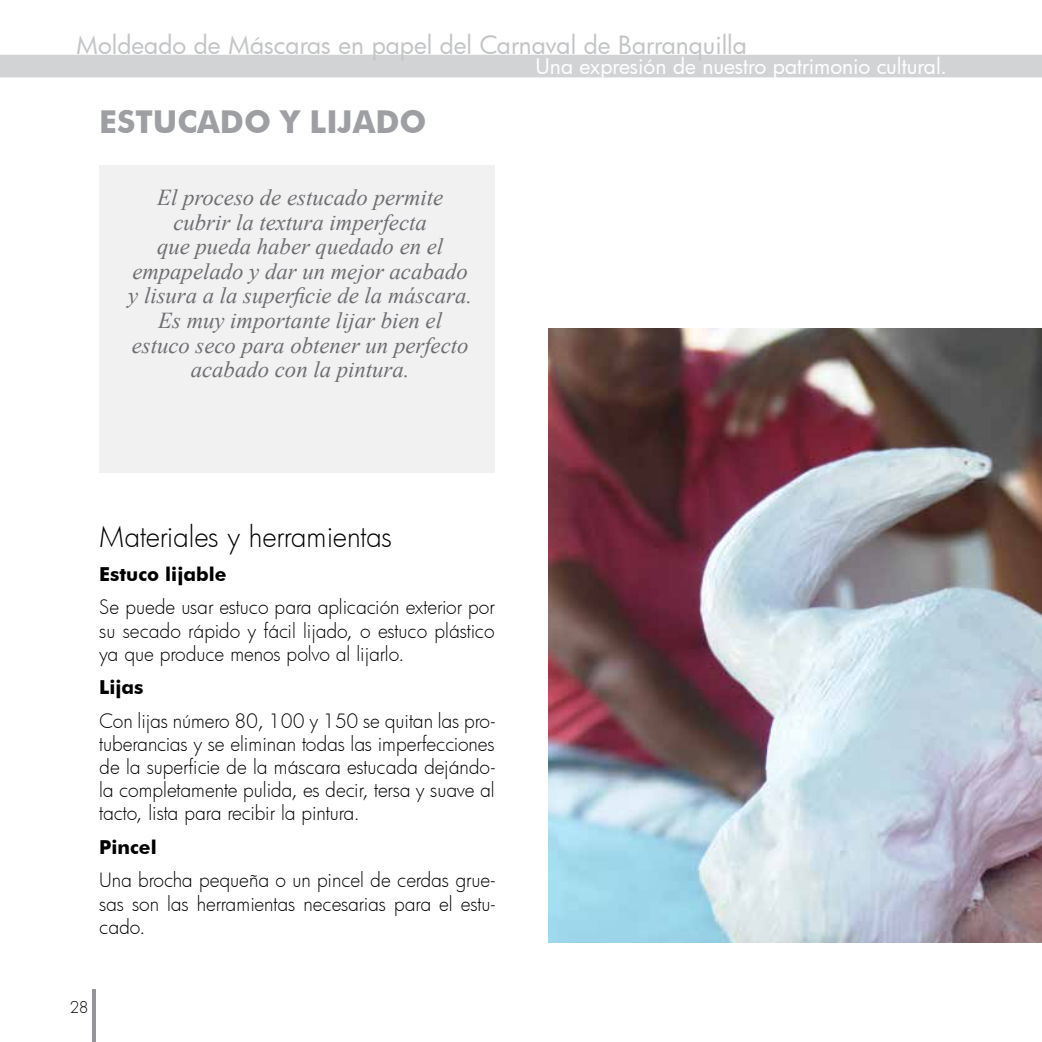
<style>
.page{position:relative;width:1042px;height:1042px;background:#fff}
.page>*{position:absolute;margin:0;border:0;box-sizing:border-box;transform-origin:0 0}
.t1{font:700 31.5px "Futura BT";color:#9d9fa2}
.t2{font:300 28px "Futura";letter-spacing:-.01em;color:#000}
.t3{font:24.5px "Futura";color:#c2c4c6}
.t4{font:italic 22.75px/24.5px "Times New Roman";color:#6d6e71;text-align:center}
.t5{font:21px "Futura";color:#fff}
.t6{font:300 19.25px/23.1px "Futura";letter-spacing:-.005em;color:#000;text-align:justify}
.t7{font:700 19.25px "Futura BT";color:#000}
.t8{font:300 15.75px "Futura";color:#000}
</style>
<div class="page">
<div style="left:0;top:55px;width:1042px;height:22px;background:#d1d3d4"></div>
<hr style="left:93px;top:989px;width:3px;height:53px;background:#939598">
<div style="left:99px;top:165px;width:396px;height:308px;background:#f1f1f2"></div>
<img style="left:548px;top:329px;width:494px;height:614px">
<p class="t3" style="left:76px;top:29px;width:672px">Moldeado de Máscaras en papel del Carnaval de Barranquilla</p>
<p class="t5" style="left:536px;top:52px;width:413px">Una expresión de nuestro patrimonio cultural.</p>
<h1 class="t1" style="left:99px;top:103px;width:329px">ESTUCADO Y LIJADO</h1>
<p class="t4" style="left:128px;top:185px;width:345px">El proceso de estucado permite cubrir la textura imperfecta<br>que pueda haber quedado en el empapelado y dar un mejor acabado y lisura a la superficie de la máscara.<br>Es muy importante lijar bien el estuco seco para obtener un perfecto acabado con la pintura.</p>
<h2 class="t2" style="left:99px;top:518px;width:294px">Materiales y herramientas</h2>
<p class="t7" style="left:99px;top:562px;width:129px">Estuco lijable</p>
<p class="t6" style="left:99px;top:595px;width:397px">Se puede usar estuco para aplicación exterior por su secado rápido y fácil lijado, o estuco plástico ya que produce menos polvo al lijarlo.</p>
<p class="t7" style="left:99px;top:676px;width:46px">Lijas</p>
<p class="t6" style="left:99px;top:709px;width:397px">Con lijas número 80, 100 y 150 se quitan las pro&shy;tuberancias y se eliminan todas las imperfecciones de la superficie de la máscara estucada dejándo&shy;la completamente pulida, es decir, tersa y suave al tacto, lista para recibir la pintura.</p>
<p class="t7" style="left:99px;top:835px;width:59px">Pincel</p>
<p class="t6" style="left:99px;top:868px;width:397px">Una brocha pequeña o un pincel de cerdas grue&shy;sas son las herramientas necesarias para el estu&shy;cado.</p>
<p class="t8" style="left:70px;top:996px;width:20px">28</p>
</div>
